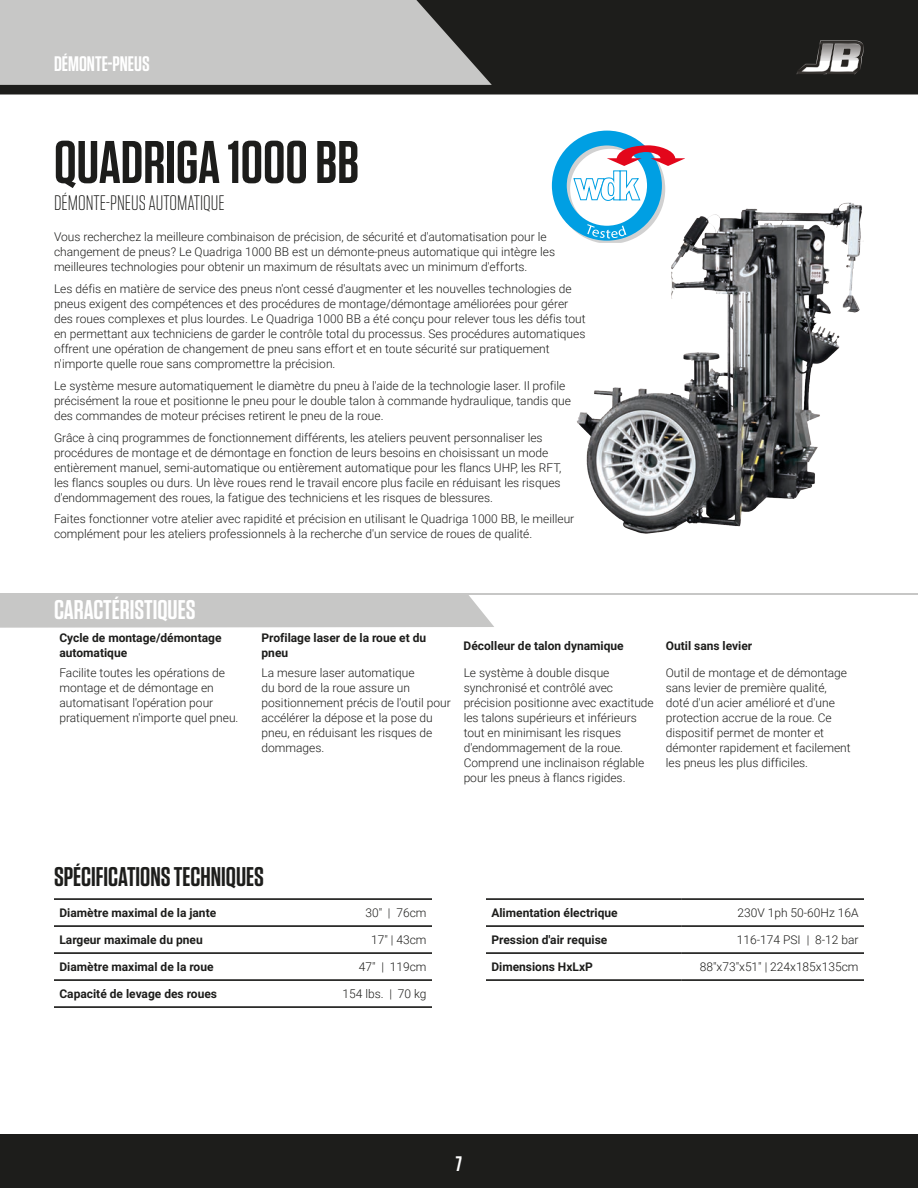
<style>
.page{position:relative;width:918px;height:1188px;background:#fff}
.page>*{position:absolute;margin:0;border:0;box-sizing:border-box;transform-origin:0 0}
.t1{font:600 60px "Tungsten";color:#1d1d1b}
.t2{font:600 27px "Tungsten";color:#1d1d1b}
.t3{font:600 27px "Tungsten";color:#fff}
.t4{font:300 21px "Tungsten";color:#1d1d1b}
.t5{font:600 21px "Tungsten";color:#fff}
.product_description{font:300 12px/15px "Roboto";color:#1d1d1b}
.feature_name{font:700 12px/14.4px "Roboto";color:#1d1d1b}
.tech_specs_col_2{font:300 12px "Roboto";color:#1d1d1b}
</style>
<div class="page">
<div style="left:0;top:1134px;width:918px;height:54px;background:#1d1d1b"></div>
<div style="left:0;top:0;width:918px;height:94px;background:#1d1d1b"></div>
<svg style="left:0;top:0;width:492px;height:85px;background:#b9b9b8"></svg>
<svg style="left:797px;top:40px;width:67px;height:34px"></svg>
<img style="left:577px;top:203px;width:285px;height:331px">
<svg style="left:552px;top:131px;width:133px;height:112px"></svg>
<hr style="left:0;top:593px;width:918px;height:2px;background:#c7c7c6">
<div style="left:0;top:595px;width:494px;height:33px;background:#c7c7c6"></div>
<hr style="left:54px;top:899px;width:189px;height:1px;background:#1d1d1b">
<hr style="left:54px;top:926px;width:189px;height:1px;background:#1d1d1b">
<hr style="left:54px;top:953px;width:189px;height:1px;background:#1d1d1b">
<hr style="left:243px;top:953px;width:189px;height:1px;background:#1d1d1b">
<hr style="left:54px;top:980px;width:189px;height:1px;background:#1d1d1b">
<hr style="left:243px;top:980px;width:189px;height:1px;background:#1d1d1b">
<hr style="left:54px;top:1007px;width:189px;height:1px;background:#1d1d1b">
<hr style="left:243px;top:1007px;width:189px;height:1px;background:#1d1d1b">
<hr style="left:243px;top:899px;width:189px;height:1px;background:#1d1d1b">
<hr style="left:243px;top:926px;width:189px;height:1px;background:#1d1d1b">
<hr style="left:486px;top:899px;width:196px;height:1px;background:#1d1d1b">
<hr style="left:486px;top:926px;width:196px;height:1px;background:#1d1d1b">
<hr style="left:486px;top:953px;width:196px;height:1px;background:#1d1d1b">
<hr style="left:682px;top:953px;width:182px;height:1px;background:#1d1d1b">
<hr style="left:486px;top:980px;width:196px;height:1px;background:#1d1d1b">
<hr style="left:682px;top:980px;width:182px;height:1px;background:#1d1d1b">
<hr style="left:682px;top:899px;width:182px;height:1px;background:#1d1d1b">
<hr style="left:682px;top:926px;width:182px;height:1px;background:#1d1d1b">
<h3 class="t5" style="left:54px;top:52px;width:97px">DÉMONTE-PNEUS</h3>
<p class="t1" style="left:54px;top:131px;width:307px">QUADRIGA 1000 BB</p>
<p class="t4" style="left:54px;top:192px;width:172px">DÉMONTE-PNEUS AUTOMATIQUE</p>
<p class="product_description" style="left:54px;top:229px;width:503px">Vous recherchez la meilleure combinaison de précision, de sécurité et d'automatisation pour le changement de pneus? Le Quadriga 1000 BB est un démonte-pneus automatique qui intègre les meilleures technologies pour obtenir un maximum de résultats avec un minimum d'efforts.</p>
<p class="product_description" style="left:54px;top:281px;width:533px">Les défis en matière de service des pneus n'ont cessé d'augmenter et les nouvelles technologies de pneus exigent des compétences et des procédures de montage/démontage améliorées pour gérer des roues complexes et plus lourdes. Le Quadriga 1000 BB a été conçu pour relever tous les défis tout en permettant aux techniciens de garder le contrôle total du processus. Ses procédures automatiques offrent une opération de changement de pneu sans effort et en toute sécurité sur pratiquement n'importe quelle roue sans compromettre la précision.</p>
<p class="product_description" style="left:54px;top:378px;width:519px">Le système mesure automatiquement le diamètre du pneu à l'aide de la technologie laser. Il profile précisément la roue et positionne le pneu pour le double talon à commande hydraulique, tandis que des commandes de moteur précises retirent le pneu de la roue.</p>
<p class="product_description" style="left:54px;top:429px;width:509px">Grâce à cinq programmes de fonctionnement différents, les ateliers peuvent personnaliser les procédures de montage et de démontage en fonction de leurs besoins en choisissant un mode entièrement manuel, semi-automatique ou entièrement automatique pour les flancs UHP, les RFT, les flancs souples ou durs. Un lève roues rend le travail encore plus facile en réduisant les risques d'endommagement des roues, la fatigue des techniciens et les risques de blessures.</p>
<p class="product_description" style="left:54px;top:511px;width:522px">Faites fonctionner votre atelier avec rapidité et précision en utilisant le Quadriga 1000 BB, le meilleur complément pour les ateliers professionnels à la recherche d'un service de roues de qualité.</p>
<h2 class="t3" style="left:54px;top:595px;width:143px">CARACTÉRISTIQUES</h2>
<p class="feature_name" style="left:59px;top:631px;width:164px">Cycle de montage/démontage automatique</p>
<p class="feature_name" style="left:262px;top:631px;width:166px">Profilage laser de la roue et du pneu</p>
<p class="feature_name" style="left:464px;top:638px;width:162px">Décolleur de talon dynamique</p>
<p class="feature_name" style="left:666px;top:638px;width:88px">Outil sans levier</p>
<p class="product_description" style="left:59px;top:664px;width:181px">Facilite toutes les opérations de montage et de démontage en automatisant l'opération pour pratiquement n'importe quel pneu.</p>
<p class="product_description" style="left:262px;top:664px;width:191px">La mesure laser automatique<br>du bord de la roue assure un positionnement précis de l'outil pour accélérer la dépose et la pose du pneu, en réduisant les risques de dommages.</p>
<p class="product_description" style="left:464px;top:664px;width:192px">Le système à double disque synchronisé et contrôlé avec précision positionne avec exactitude les talons supérieurs et inférieurs tout en minimisant les risques d'endommagement de la roue.<br>Comprend une inclinaison réglable pour les pneus à flancs rigides.</p>
<p class="product_description" style="left:666px;top:664px;width:186px">Outil de montage et de démontage sans levier de première qualité, doté d'un acier amélioré et d'une protection accrue de la roue. Ce dispositif permet de monter et démonter rapidement et facilement les pneus les plus difficiles.</p>
<h2 class="t2" style="left:54px;top:863px;width:211px">SPÉCIFICATIONS TECHNIQUES</h2>
<p class="feature_name" style="left:59px;top:905px;width:158px">Diamètre maximal de la jante</p>
<p class="feature_name" style="left:59px;top:932px;width:145px">Largeur maximale du pneu</p>
<p class="feature_name" style="left:59px;top:959px;width:156px">Diamètre maximal de la roue</p>
<p class="feature_name" style="left:59px;top:986px;width:159px">Capacité de levage des roues</p>
<p class="tech_specs_col_2" style="left:365px;top:904px;width:63px">30" | 76cm</p>
<p class="tech_specs_col_2" style="left:371px;top:931px;width:57px">17" | 43cm</p>
<p class="tech_specs_col_2" style="left:359px;top:958px;width:69px">47" | 119cm</p>
<p class="tech_specs_col_2" style="left:342px;top:985px;width:86px">154 lbs. | 70 kg</p>
<p class="feature_name" style="left:491px;top:905px;width:128px">Alimentation électrique</p>
<p class="feature_name" style="left:491px;top:932px;width:117px">Pression d'air requise</p>
<p class="feature_name" style="left:491px;top:959px;width:103px">Dimensions HxLxP</p>
<h3 class="t5" style="left:456px;top:1153px;width:8px">7</h3>
<p class="tech_specs_col_2" style="left:737px;top:904px;width:123px">230V 1ph 50-60Hz 16A</p>
<p class="tech_specs_col_2" style="left:737px;top:931px;width:123px">116-174 PSI | 8-12 bar</p>
<p class="tech_specs_col_2" style="left:700px;top:958px;width:160px">88"x73"x51" | 224x185x135cm</p>
</div>
